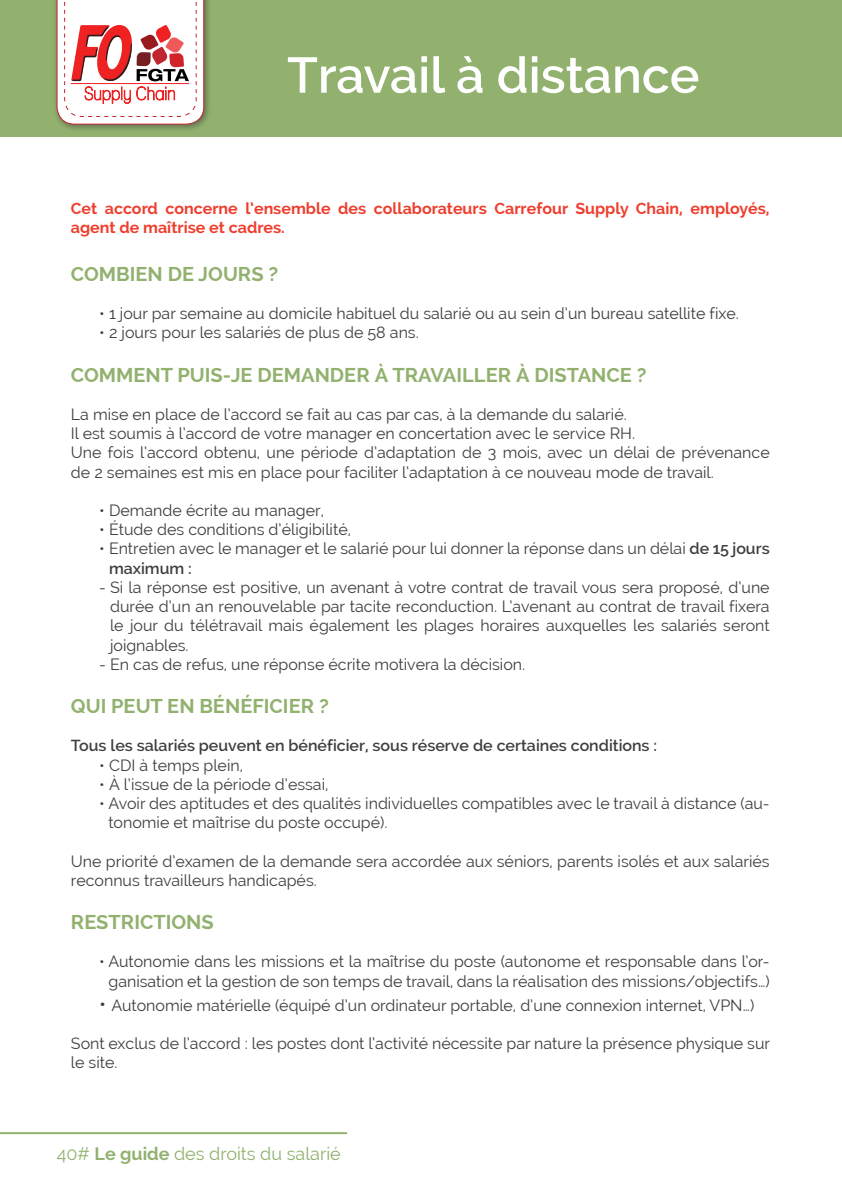
<style>
.page{position:relative;width:842px;height:1191px;background:#fff}
.page>*{position:absolute;margin:0;border:0;box-sizing:border-box;transform-origin:0 0}
.t1{font:600 50px "Raleway";color:#fff}
.t2{font:700 20px "Raleway";color:#92b16f}
.t3{font:18px "Raleway";color:#92b16f}
.t4{font:16px/19.2px "Raleway";color:#3e3e3f}
.t5{font:700 16px/19.2px "Raleway";color:#ef3e2e}
.t6{font:600 16px "Raleway";color:#3e3e3f}
.s1{font-weight:600}
.s2{font-size:20px}
.s3{font-weight:700}
</style>
<div class="page">
<div style="left:0;top:0;width:842px;height:136px;background:#92b16f"></div>
<hr style="left:0;top:1132px;width:347px;height:2px;background:#92b16f">
<div style="left:52px;top:0;width:160px;height:132px;background:#231f20;opacity:.45"></div>
<svg style="left:56px;top:0;width:148px;height:125px"></svg>
<h1 class="t1" style="left:287px;top:46px;width:414px">Travail à distance</h1>
<p class="t5" style="left:71px;top:198px;width:700px">Cet accord concerne l’ensemble des collaborateurs Carrefour Supply Chain, employés, agent de maîtrise et cadres.</p>
<p class="t2" style="left:71px;top:262px;width:209px">COMBIEN DE JOURS ?</p>
<p class="t4" style="left:99px;top:304px;width:641px">• 1 jour par semaine au domicile habituel du salarié ou au sein d’un bureau satellite fixe.</p>
<p class="t4" style="left:99px;top:323px;width:321px">• 2 jours pour les salariés de plus de 58 ans.</p>
<p class="t2" style="left:71px;top:363px;width:577px">COMMENT PUIS-JE DEMANDER À TRAVAILLER À DISTANCE ?</p>
<p class="t4" style="left:71px;top:405px;width:700px">La mise en place de l’accord se fait au cas par cas, à la demande du salarié.<br>Il est soumis à l’accord de votre manager en concertation avec le service RH.<br>Une fois l’accord obtenu, une période d’adaptation de 3 mois, avec un délai de prévenance de 2 semaines est mis en place pour faciliter l’adaptation à ce nouveau mode de travail.</p>
<p class="t4" style="left:99px;top:501px;width:226px">• Demande écrite au manager,</p>
<p class="t4" style="left:99px;top:520px;width:253px">• Étude des conditions d’éligibilité,</p>
<p class="t4" style="left:109px;top:539px;width:662px;text-indent:-10px">• Entretien avec le manager et le salarié pour lui donner la réponse dans un délai <span class="s1">de 15 jours maximum :</span></p>
<p class="t4" style="left:110px;top:577px;width:661px;text-align:justify;text-indent:-11px">- Si la réponse est positive, un avenant à votre contrat de travail vous sera proposé, d’une durée d’un an renouvelable par tacite reconduction. L’avenant au contrat de travail fixera le jour du télétravail mais également les plages horaires auxquelles les salariés seront joignables.</p>
<p class="t4" style="left:99px;top:654px;width:427px">- En cas de refus, une réponse écrite motivera la décision.</p>
<p class="t2" style="left:71px;top:694px;width:259px">QUI PEUT EN BÉNÉFICIER ?</p>
<p class="t6" style="left:71px;top:736px;width:588px">Tous les salariés peuvent en bénéficier, sous réserve de certaines conditions :</p>
<p class="t4" style="left:99px;top:755px;width:145px">• CDI à temps plein,</p>
<p class="t4" style="left:99px;top:774px;width:231px">• À l’issue de la période d’essai,</p>
<p class="t4" style="left:108px;top:793px;width:663px;text-indent:-9px">• Avoir des aptitudes et des qualités individuelles compatibles avec le travail à distance (au&shy;tonomie et maîtrise du poste occupé).</p>
<p class="t4" style="left:71px;top:851px;width:700px">Une priorité d’examen de la demande sera accordée aux séniors, parents isolés et aux salariés reconnus travailleurs handicapés.</p>
<p class="t2" style="left:71px;top:910px;width:145px">RESTRICTIONS</p>
<p class="t4" style="left:99px;top:952px;width:672px;text-align:center">• Autonomie dans les missions et la maîtrise du poste (autonome et responsable dans l’or&shy;ganisation et la gestion de son temps de travail, dans la réalisation des missions/objectifs…)</p>
<p class="t4" style="left:99px;top:995px;width:656px"><span class="s2">•</span> Autonomie matérielle (équipé d’un ordinateur portable, d’une connexion internet, VPN…)</p>
<p class="t4" style="left:71px;top:1033px;width:701px">Sont exclus de l’accord : les postes dont l’activité nécessite par nature la présence physique sur le site.</p>
<p class="t3" style="left:57px;top:1143px;width:286px">40# <span class="s3">Le guide</span> des droits du salarié</p>
</div>
